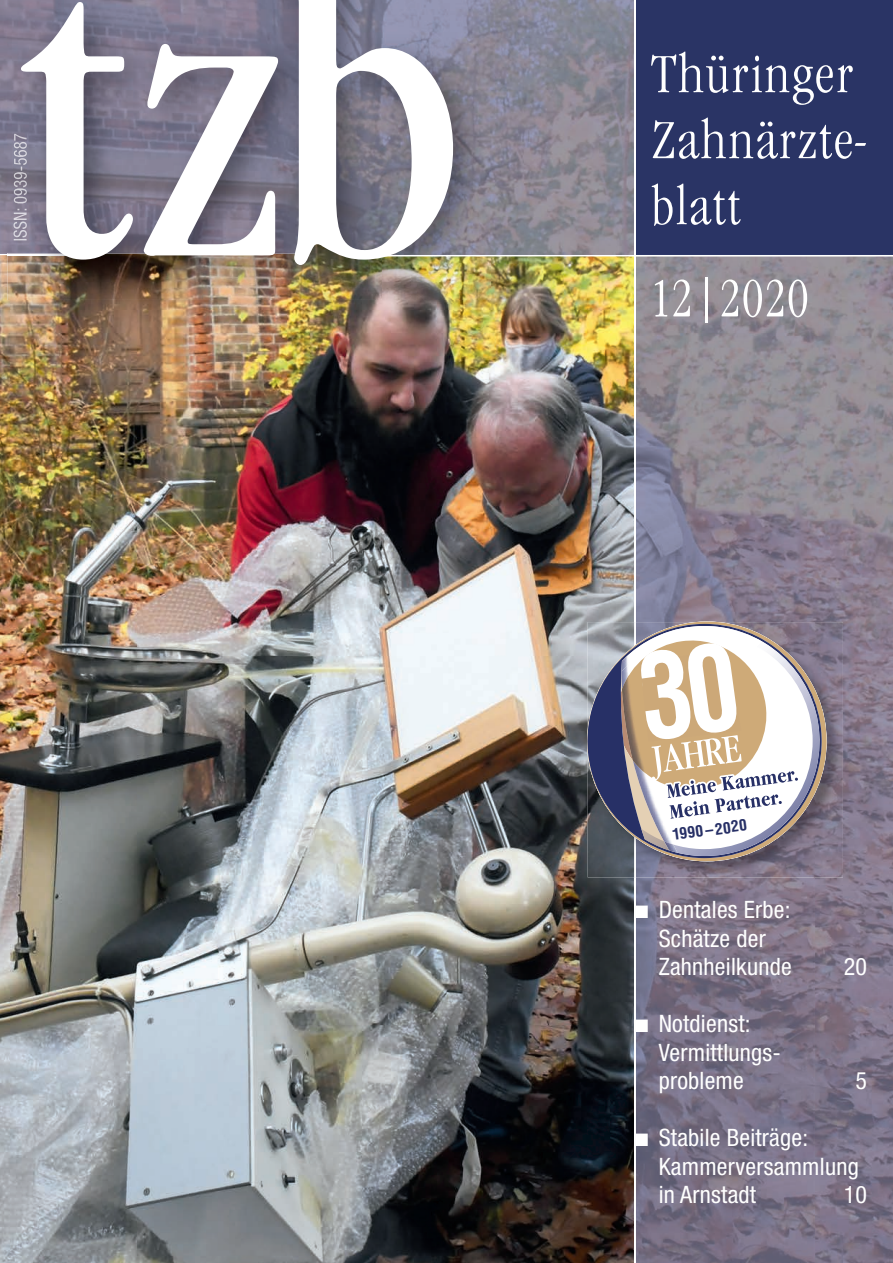
<style>
.page{position:relative;width:893px;height:1263px;background:#fff}
.page>*{position:absolute;margin:0;border:0;box-sizing:border-box;transform-origin:0 0}
.t1{font:300 condensed 54px/66px "Garamond Itc T";letter-spacing:.02em;color:#fff}
.t2{font:300 condensed 54px "Garamond Itc T";letter-spacing:.02em;color:#fff;scale:.95 1}
.t3{font:condensed 24px/28.5px "Helvetica Neue";letter-spacing:.01em;color:#fff}
.t4{font:700 condensed 15.3px "Helvetica";color:#273066}
</style>
<div class="page">
<img style="left:0;top:255px;width:634px;height:1008px">
<img style="left:636px;top:256px;width:257px;height:375px">
<img style="left:815px;top:631px;width:78px;height:632px">
<img style="left:636px;top:877px;width:179px;height:386px">
<div style="left:636px;top:0;width:257px;height:255px;background:#2a3465"></div>
<img style="left:0;top:0;width:634px;height:255px">
<img style="left:276px;top:265px;width:107px;height:35px">
<img style="left:7px;top:255px;width:269px;height:45px">
<img style="left:383px;top:256px;width:107px;height:44px">
<img style="left:7px;top:254px;width:14px;height:1px">
<img style="left:13px;top:134px;width:8px;height:106px">
<svg style="left:21px;top:0;width:432px;height:265px"></svg>
<hr style="left:380px;top:255px;width:513px;height:1px;background:#fff">
<img style="left:646px;top:268px;width:172px;height:64px">
<img style="left:636px;top:622px;width:207px;height:255px">
<img style="left:588px;top:861px;width:46px;height:16px">
<img style="left:634px;top:861px;width:1px;height:16px">
<svg style="left:587px;top:621px;width:240px;height:240px"></svg>
<svg style="left:587px;top:624px;width:240px;height:234px;background:#62637a"></svg>
<svg style="left:621px;top:626px;width:197px;height:227px"></svg>
<h1 class="t1" style="left:651px;top:41px;width:216px">Thüringer<br>Zahnärzte&shy;blatt</h1>
<h1 class="t2" style="left:650px;top:267px;width:169px">12|2020</h1>
<p class="t4" style="left:671px;top:825px;width:77px;rotate:-8deg">1990 – 2020</p>
<p class="t3" style="left:659px;top:895px;width:135px;text-indent:-24px">■ Dentales Erbe:<br>Schätze der<br>Zahnheilkunde</p>
<p class="t3" style="left:844px;top:952px;width:25px">20</p>
<p class="t3" style="left:659px;top:1009px;width:124px;text-indent:-24px">■ Notdienst:<br>Vermittlungs&shy;probleme</p>
<p class="t3" style="left:855px;top:1066px;width:13px">5</p>
<p class="t3" style="left:659px;top:1123px;width:202px;text-indent:-24px">■ Stabile Beiträge:<br>Kammerversammlung in Arnstadt</p>
<p class="t3" style="left:844px;top:1180px;width:25px">10</p>
</div>
